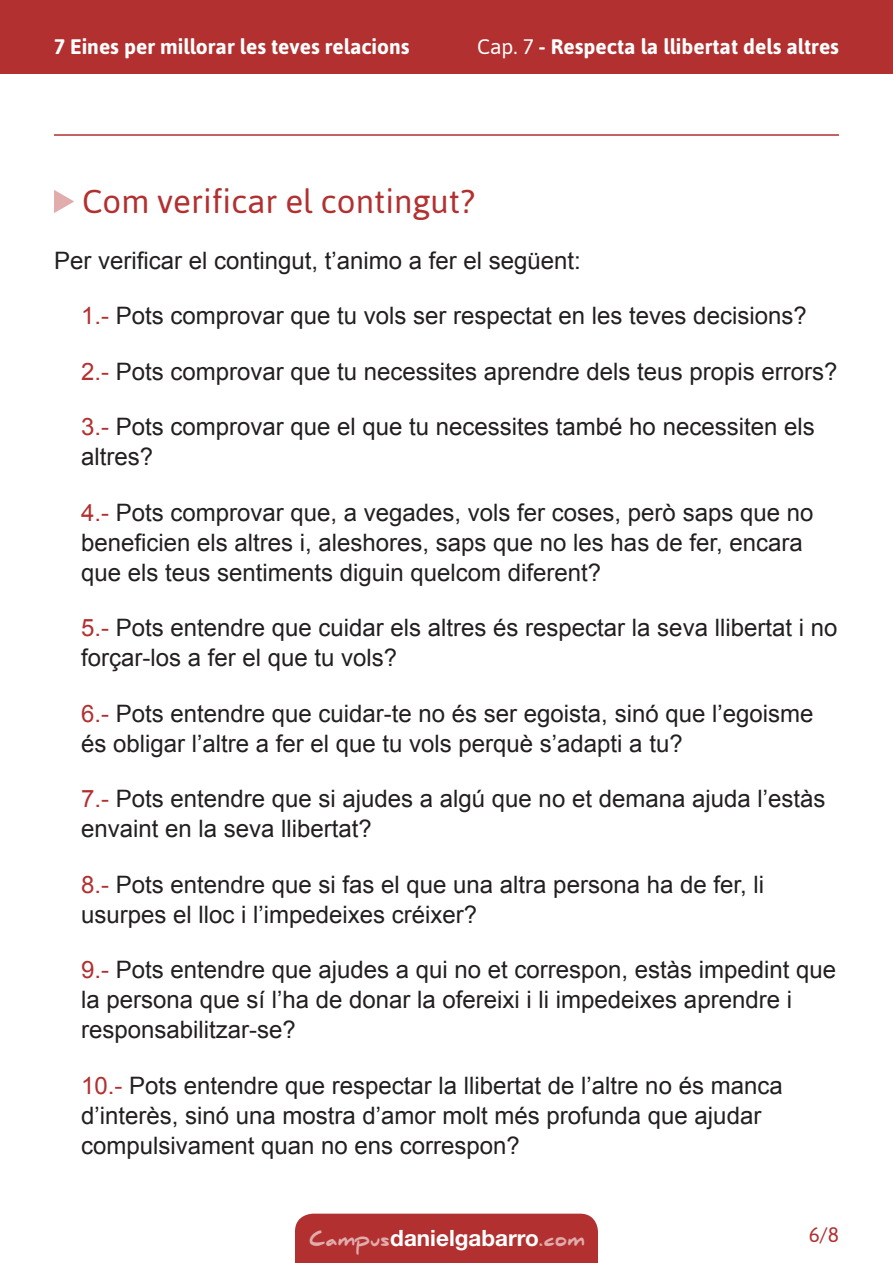
<style>
.page{position:relative;width:893px;height:1263px;background:#fff}
.page>*{position:absolute;margin:0;border:0;box-sizing:border-box;transform-origin:0 0}
.t1{font:33px "Asap";color:#b23030}
.t2{font:24px/30px "Arial";color:#231f20}
.t3{font:700 22.5px "Helvetica Neue LT Std";color:#fff}
.t4{font:700 21px "Asap";color:#fff}
.t5{font:21px "Asap";color:#b23030}
.s1{font-weight:400}
.s2{color:#b23030}
.s3{font-family:"Daniel";font-weight:900;font-size:18px;color:#e0acac}
</style>
<div class="page">
<hr style="left:54px;top:134px;width:785px;height:2px;background:#b23030">
<svg style="left:54px;top:190px;width:20px;height:23px"></svg>
<div style="left:295px;top:1214px;width:303px;height:49px;background:#b23030"></div>
<div style="left:0;top:0;width:893px;height:74px;background:#b23030"></div>
<p class="t4" style="left:54px;top:34px;width:357px">7 Eines per millorar les teves relacions</p>
<p class="t4" style="left:477px;top:34px;width:363px"><span class="s1">Cap. 7</span> - Respecta la llibertat dels altres</p>
<p class="t1" style="left:82px;top:182px;width:394px">Com verificar el contingut?</p>
<p class="t2" style="left:54px;top:245px;width:528px">Per verificar el contingut, t’animo a fer el següent:</p>
<p class="t2" style="left:81px;top:301px;width:727px"><span class="s2">1.-</span> Pots comprovar que tu vols ser respectat en les teves decisions?</p>
<p class="t2" style="left:81px;top:356px;width:758px"><span class="s2">2.-</span> Pots comprovar que tu necessites aprendre dels teus propis errors?</p>
<p class="t2" style="left:81px;top:412px;width:735px"><span class="s2">3.-</span> Pots comprovar que el que tu necessites també ho necessiten els altres?</p>
<p class="t2" style="left:81px;top:497px;width:734px"><span class="s2">4.-</span> Pots comprovar que, a vegades, vols fer coses, però saps que no beneficien els altres i, aleshores, saps que no les has de fer, encara que els teus sentiments diguin quelcom diferent?</p>
<p class="t2" style="left:81px;top:613px;width:758px"><span class="s2">5.-</span> Pots entendre que cuidar els altres és respectar la seva llibertat i no forçar-los a fer el que tu vols?</p>
<p class="t2" style="left:81px;top:698px;width:734px"><span class="s2">6.-</span> Pots entendre que cuidar-te no és ser egoista, sinó que l’egoisme és obligar l’altre a fer el que tu vols perquè s’adapti a tu?</p>
<p class="t2" style="left:81px;top:784px;width:746px"><span class="s2">7.-</span> Pots entendre que si ajudes a algú que no et demana ajuda l’estàs envaint en la seva llibertat?</p>
<p class="t2" style="left:81px;top:869px;width:685px"><span class="s2">8.-</span> Pots entendre que si fas el que una altra persona ha de fer, li usurpes el lloc i l’impedeixes créixer?</p>
<p class="t2" style="left:81px;top:955px;width:757px"><span class="s2">9.-</span> Pots entendre que ajudes a qui no et correspon, estàs impedint que la persona que sí l’ha de donar la ofereixi i li impedeixes aprendre i responsabilitzar-se?</p>
<p class="t2" style="left:81px;top:1070px;width:703px"><span class="s2">10.-</span> Pots entendre que respectar la llibertat de l’altre no és manca d’interès, sinó una mostra d’amor molt més profunda que ajudar compulsivament quan no ens correspon?</p>
<p class="t3" style="left:310px;top:1224px;width:277px"><span class="s3">Campus</span>danielgabarro<span class="s3">.com</span></p>
<p class="t5" style="left:809px;top:1223px;width:32px">6/8</p>
</div>
